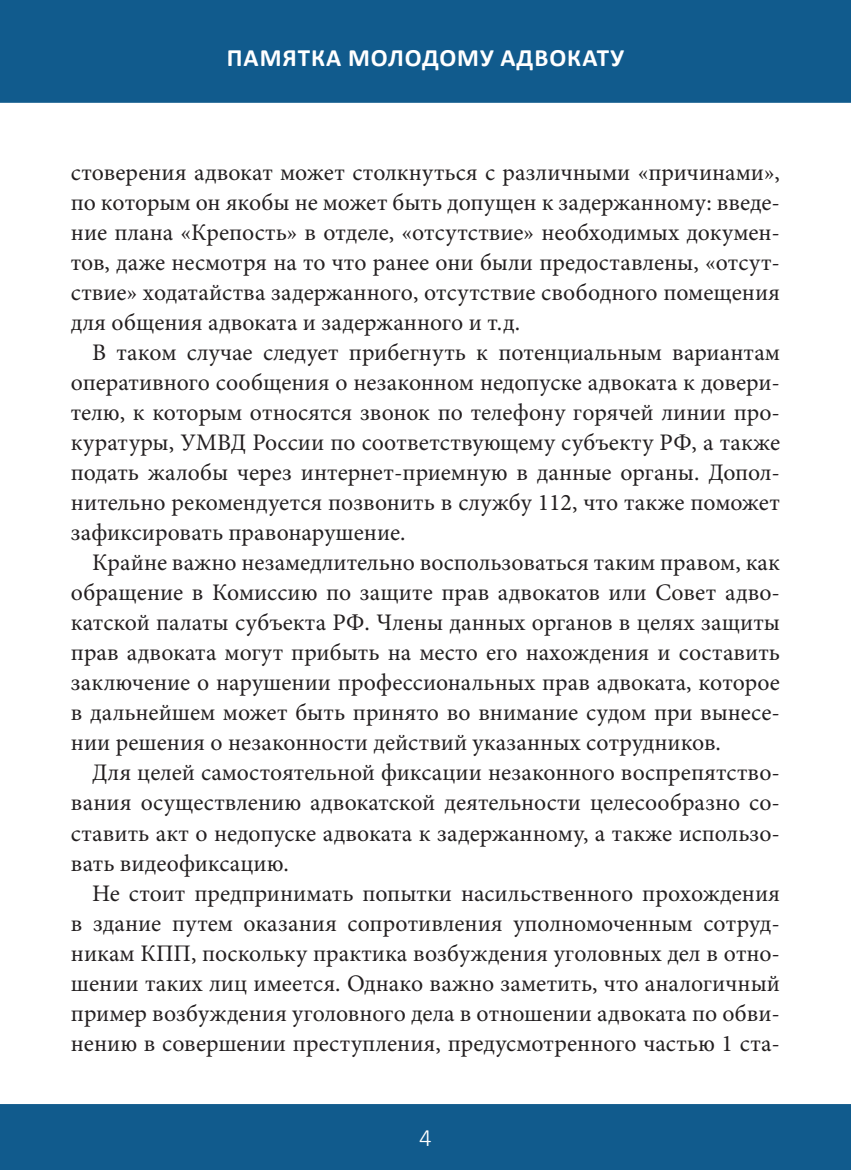
<style>
.page{position:relative;width:851px;height:1170px;background:#fff}
.page>*{position:absolute;margin:0;border:0;box-sizing:border-box;transform-origin:0 0}
.t1{font:700 25px "Calibri";letter-spacing:.04em;color:#fff}
.t2{font:300 25px "Calibri";color:#fff}
.text{font:23.75px/30px "Minion Pro";color:#231f20;text-align:justify}
</style>
<div class="page">
<div style="left:0;top:0;width:850px;height:103px;background:#115b8d;border:2px solid #115b8d"></div>
<div style="left:0;top:1103px;width:850px;height:66px;background:#115b8d;border:2px solid #115b8d"></div>
<p class="t1" style="left:227px;top:40px;width:399px">ПАМЯТКА МОЛОДОМУ АДВОКАТУ</p>
<p class="text" style="left:71px;top:158px;width:710px">стоверения адвокат может столкнуться с различными «причинами», по которым он якобы не может быть допущен к задержанному: введе&shy;ние плана «Крепость» в отделе, «отсутствие» необходимых докумен&shy;тов, даже несмотря на то что ранее они были предоставлены, «отсут&shy;ствие» ходатайства задержанного, отсутствие свободного помещения для общения адвоката и задержанного и т.д.</p>
<p class="text" style="left:71px;top:338px;width:710px;text-indent:21px">В таком случае следует прибегнуть к потенциальным вариантам оперативного сообщения о незаконном недопуске адвоката к довери&shy;телю, к которым относятся звонок по телефону горячей линии про&shy;куратуры, УМВД России по соответствующему субъекту РФ, а также подать жалобы через интернет-приемную в данные органы. Допол&shy;нительно рекомендуется позвонить в службу 112, что также поможет зафиксировать правонарушение.</p>
<p class="text" style="left:71px;top:548px;width:710px;text-indent:21px">Крайне важно незамедлительно воспользоваться таким правом, как обращение в Комиссию по защите прав адвокатов или Совет адво&shy;катской палаты субъекта РФ. Члены данных органов в целях защиты прав адвоката могут прибыть на место его нахождения и составить заключение о нарушении профессиональных прав адвоката, которое в дальнейшем может быть принято во внимание судом при вынесе&shy;нии решения о незаконности действий указанных сотрудников.</p>
<p class="text" style="left:71px;top:758px;width:710px;text-indent:21px">Для целей самостоятельной фиксации незаконного воспрепятство&shy;вания осуществлению адвокатской деятельности целесообразно со&shy;ставить акт о недопуске адвоката к задержанному, а также использо&shy;вать видеофиксацию.</p>
<p class="text" style="left:71px;top:878px;width:710px;text-indent:21px">Не стоит предпринимать попытки насильственного прохождения в здание путем оказания сопротивления уполномоченным сотруд&shy;никам КПП, поскольку практика возбуждения уголовных дел в отно&shy;шении таких лиц имеется. Однако важно заметить, что аналогичный пример возбуждения уголовного дела в отношении адвоката по обви&shy;нению в совершении преступления, предусмотренного частью 1 ста-</p>
<p class="t2" style="left:419px;top:1122px;width:14px">4</p>
</div>
